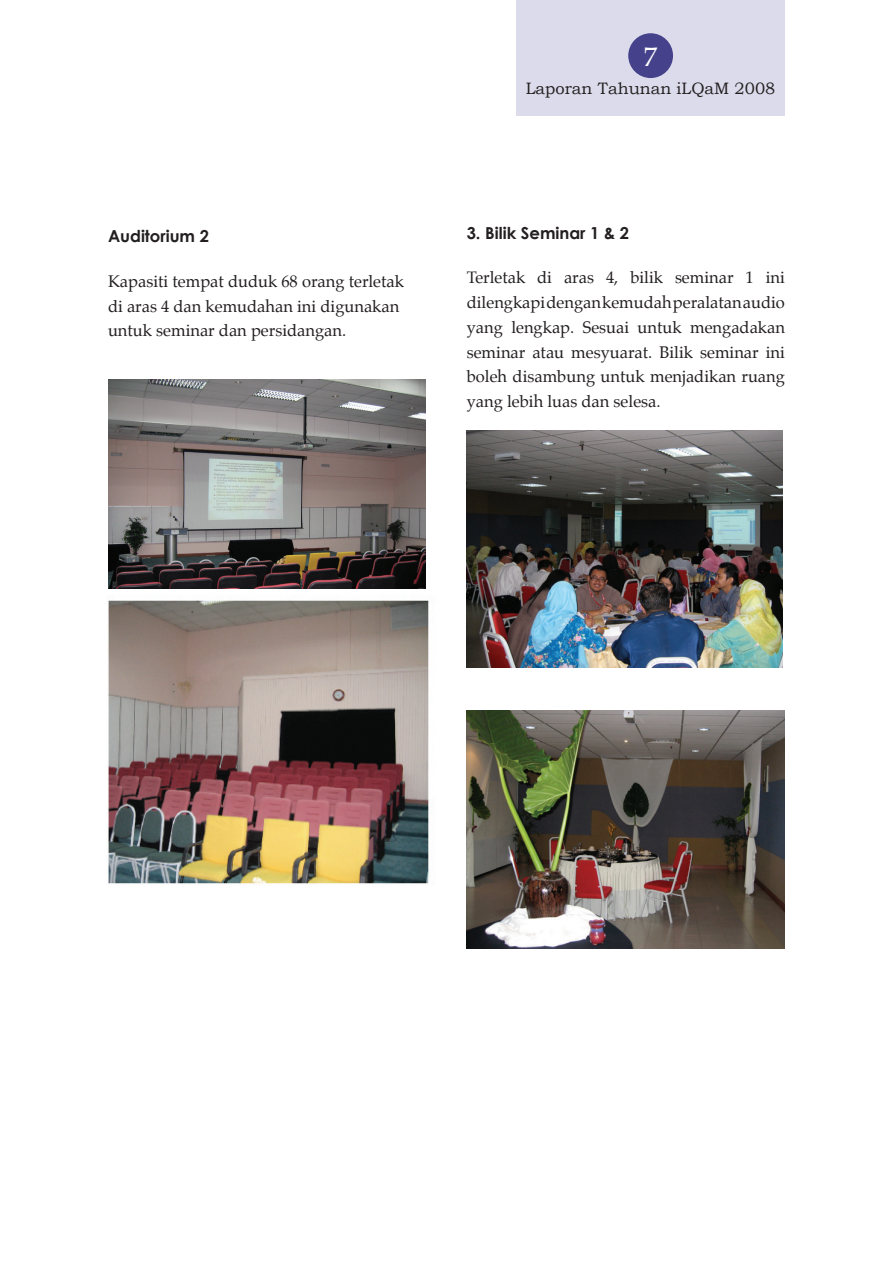
<style>
.page{position:relative;width:893px;height:1263px;background:#fff}
.page>*{position:absolute;margin:0;border:0;box-sizing:border-box;transform-origin:0 0}
.t1{font:27px "Palatino";color:#fff}
.t2{font:16.5px/24.8px "Palatino";color:#231f20}
.t3{font:700 16.5px "Century Gothic";color:#231f20}
.t4{font:16.5px "Bookman Old Style";color:#231f20}
</style>
<div class="page">
<div style="left:516px;top:0;width:269px;height:116px;background:#dcdbeb"></div>
<div style="left:628px;top:33px;width:45px;height:45px;background:#45428b;border-radius:50%"></div>
<img style="left:108px;top:379px;width:318px;height:210px">
<img style="left:467px;top:430px;width:316px;height:237px">
<img style="left:467px;top:710px;width:317px;height:238px">
<img style="left:108px;top:600px;width:321px;height:284px">
<p class="t3" style="left:108px;top:226px;width:102px">Auditorium 2</p>
<p class="t2" style="left:108px;top:269px;width:297px">Kapasiti tempat duduk 68 orang terletak di aras 4 dan kemudahan ini digunakan untuk seminar dan persidangan.</p>
<h1 class="t1" style="left:644px;top:35px;width:15px">7</h1>
<p class="t4" style="left:526px;top:78px;width:251px">Laporan Tahunan iLQaM 2008</p>
<p class="t3" style="left:467px;top:222px;width:164px">3. Bilik Seminar 1 &amp; 2</p>
<p class="t2" style="left:467px;top:265px;width:320px;text-align:justify">Terletak di aras 4, bilik seminar 1 ini dilengkapi dengan kemudah peralatan audio yang lengkap. Sesuai untuk mengadakan seminar atau mesyuarat. Bilik seminar ini boleh disambung untuk menjadikan ruang yang lebih luas dan selesa.</p>
</div>
